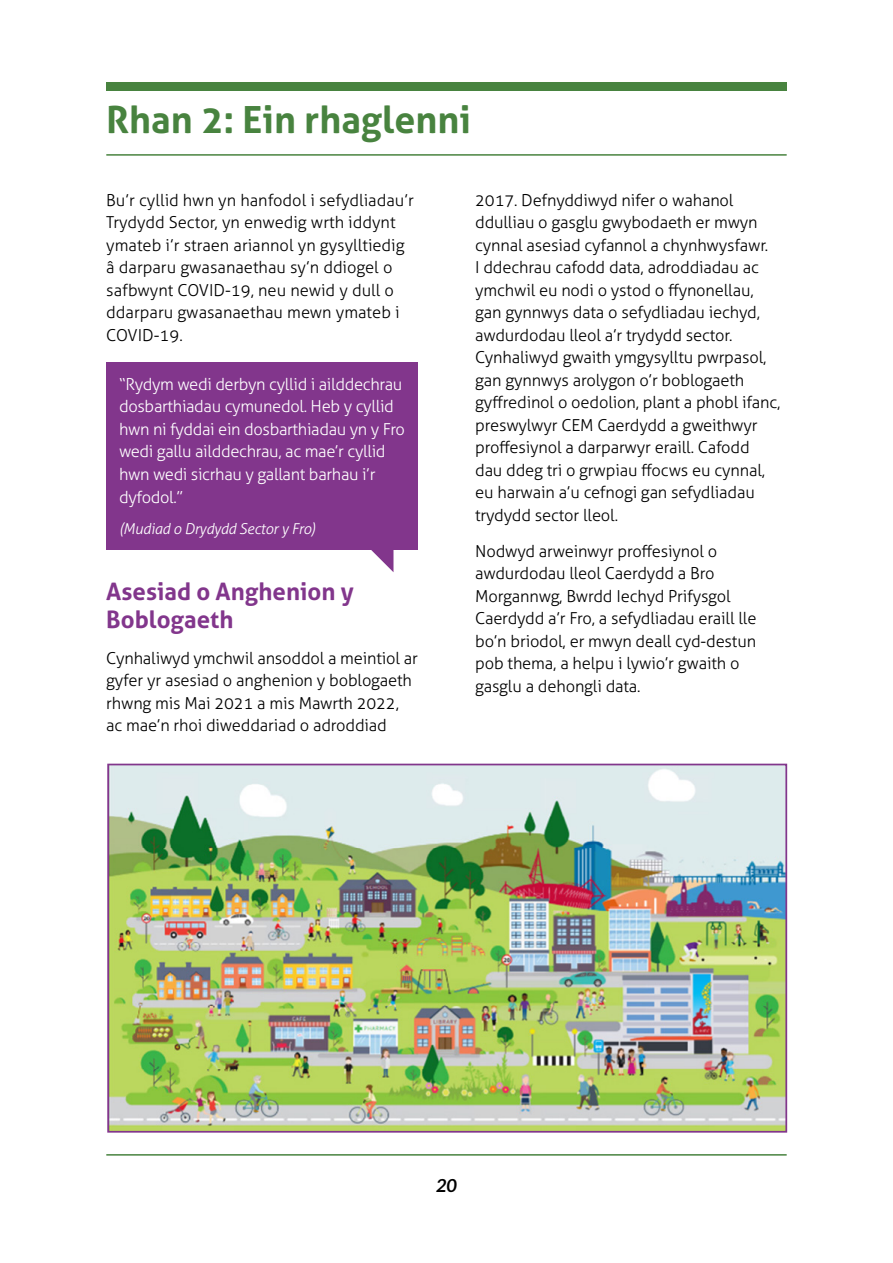
<style>
.page{position:relative;width:893px;height:1263px;background:#fff}
.page>*{position:absolute;margin:0;border:0;box-sizing:border-box;transform-origin:0 0}
.t1{font:700 37.5px "Aller";color:#48833f}
.t2{font:700 24px/28.5px "Aller";color:#82368c}
.t3{font:italic 700 18px "Lato";color:#000}
.t4{font:300 16.5px/22.5px "Aller";letter-spacing:-.01em;color:#000}
.t5{font:300 16.5px/22.5px "Aller";letter-spacing:-.02em;color:#fff}
.t6{font:italic 300 15px "Aller";letter-spacing:-.02em;color:#fff}
</style>
<div class="page">
<div style="left:106px;top:362px;width:312px;height:187px;background:#82368c"></div>
<svg style="left:362px;top:549px;width:31px;height:23px"></svg>
<hr style="left:106px;top:1154px;width:681px;height:1px;background:#48833f">
<hr style="left:106px;top:154px;width:681px;height:2px;background:#48833f">
<div style="left:106px;top:82px;width:681px;height:8px;background:#48833f"></div>
<img style="left:110px;top:767px;width:674px;height:363px">
<div style="left:107px;top:764px;width:680px;height:369px;border:2px solid #82368c"></div>
<h1 class="t1" style="left:106px;top:96px;width:366px">Rhan 2: Ein rhaglenni</h1>
<p class="t4" style="left:106px;top:189px;width:309px">Bu’r cyllid hwn yn hanfodol i sefydliadau’r Trydydd Sector, yn enwedig wrth iddynt ymateb i’r straen ariannol yn gysylltiedig â darparu gwasanaethau sy’n ddiogel o safbwynt COVID-19, neu newid y dull o ddarparu gwasanaethau mewn ymateb i COVID-19.</p>
<p class="t5" style="left:119px;top:373px;width:287px">“Rydym wedi derbyn cyllid i ailddechrau dosbarthiadau cymunedol. Heb y cyllid hwn ni fyddai ein dosbarthiadau yn y Fro wedi gallu ailddechrau, ac mae’r cyllid hwn wedi sicrhau y gallant barhau i’r dyfodol.”</p>
<p class="t6" style="left:119px;top:520px;width:198px">(Mudiad o Drydydd Sector y Fro)</p>
<h2 class="t2" style="left:106px;top:577px;width:249px">Asesiad o Anghenion y<br>Boblogaeth</h2>
<p class="t4" style="left:106px;top:647px;width:313px">Cynhaliwyd ymchwil ansoddol a meintiol ar gyfer yr asesiad o anghenion y boblogaeth rhwng mis Mai 2021 a mis Mawrth 2022, ac mae’n rhoi diweddariad o adroddiad</p>
<p class="t4" style="left:475px;top:189px;width:307px">2017. Defnyddiwyd nifer o wahanol ddulliau o gasglu gwybodaeth er mwyn cynnal asesiad cyfannol a chynhwysfawr.<br>I ddechrau cafodd data, adroddiadau ac ymchwil eu nodi o ystod o ffynonellau, gan gynnwys data o sefydliadau iechyd, awdurdodau lleol a’r trydydd sector.<br>Cynhaliwyd gwaith ymgysylltu pwrpasol, gan gynnwys arolygon o’r boblogaeth gyffredinol o oedolion, plant a phobl ifanc, preswylwyr CEM Caerdydd a gweithwyr proffesiynol a darparwyr eraill. Cafodd dau ddeg tri o grwpiau ffocws eu cynnal, eu harwain a’u cefnogi gan sefydliadau trydydd sector lleol.</p>
<p class="t4" style="left:475px;top:540px;width:283px">Nodwyd arweinwyr proffesiynol o awdurdodau lleol Caerdydd a Bro Morgannwg, Bwrdd Iechyd Prifysgol Caerdydd a’r Fro, a sefydliadau eraill lle bo’n briodol, er mwyn deall cyd-destun pob thema, a helpu i lywio’r gwaith o gasglu a dehongli data.</p>
<p class="t3" style="left:436px;top:1175px;width:22px">20</p>
</div>
